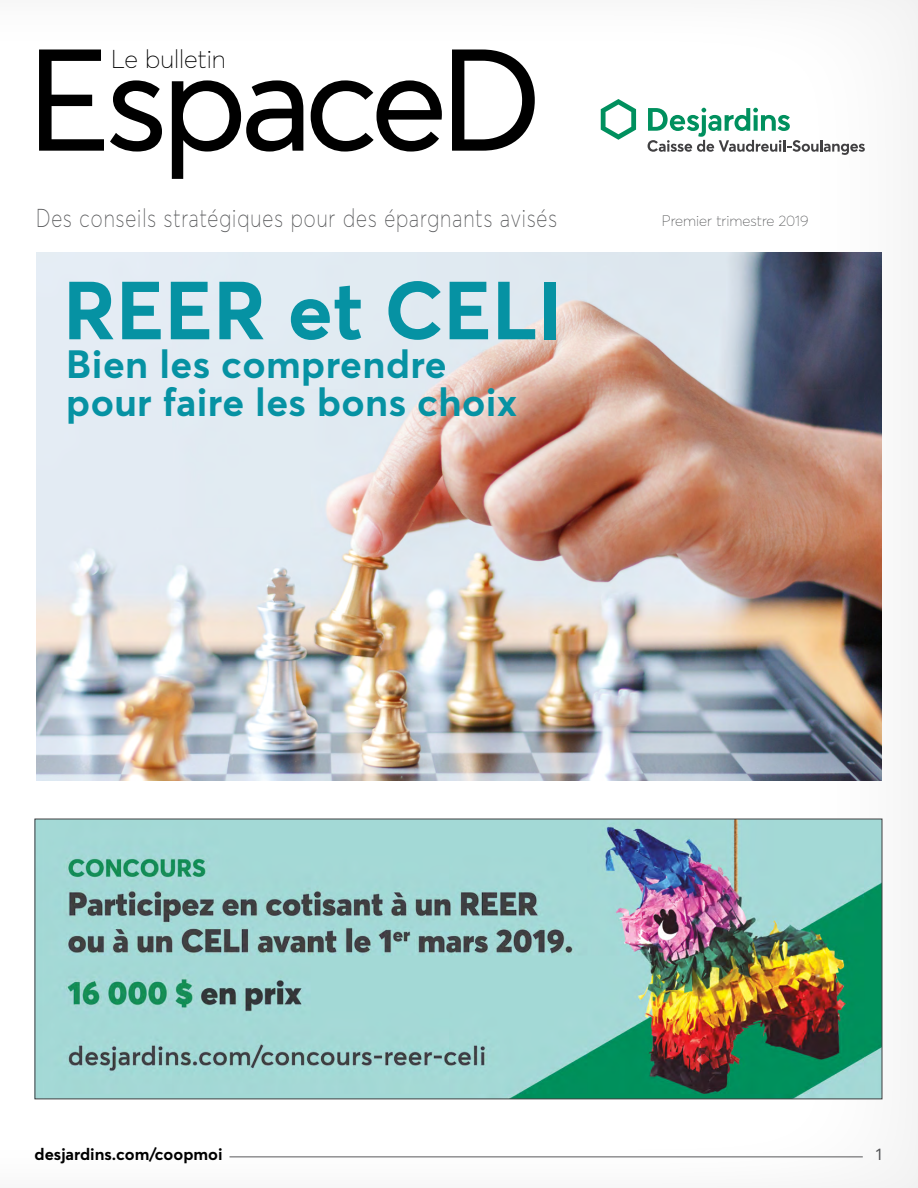
<style>
.page{position:relative;width:918px;height:1188px;background:#fff}
.page>*{position:absolute;margin:0;border:0;box-sizing:border-box;transform-origin:0 0}
.t1{font:142.5px "Averta";letter-spacing:-.055em;color:#000}
.t2{font:700 81px "Averta";color:#0692a3}
.t3{font:700 39px/37.5px "Averta";letter-spacing:.01em;color:#0692a3}
.t4{font:100 25.5px "Averta";letter-spacing:.05em;color:#58595b;scale:.8 1}
.t5{font:100 25.5px "Averta";color:#000}
.t6{font:700 16.5px "Averta";color:#000}
.t7{font:16.5px "Averta";color:#58595b}
.t8{font:100 15px "Averta";color:#58595b}
</style>
<div class="page">
<img style="left:37px;top:821px;width:843px;height:276px">
<img style="left:36px;top:253px;width:846px;height:527px">
<svg style="left:601px;top:99px;width:35px;height:41px"></svg>
<svg style="left:648px;top:108px;width:217px;height:47px"></svg>
<h1 class="t1" style="left:26px;top:11px;width:518px">espace D</h1>
<p class="t5" style="left:111px;top:44px;width:116px">Le bulletin</p>
<p class="t4" style="left:36px;top:202px;width:653px">Des conseils stratégiques pour des épargnants avisés</p>
<h2 class="t2" style="left:63px;top:259px;width:501px">REER et CELI</h2>
<h3 class="t3" style="left:66px;top:345px;width:453px">Bien les comprendre pour faire les bons choix</h3>
<p class="t8" style="left:662px;top:212px;width:148px">Premier trimestre 2019</p>
<p class="t6" style="left:35px;top:1144px;width:190px">desjardins.com/coopmoi</p>
<p class="t7" style="left:876px;top:1144px;width:8px">1</p>
</div>
